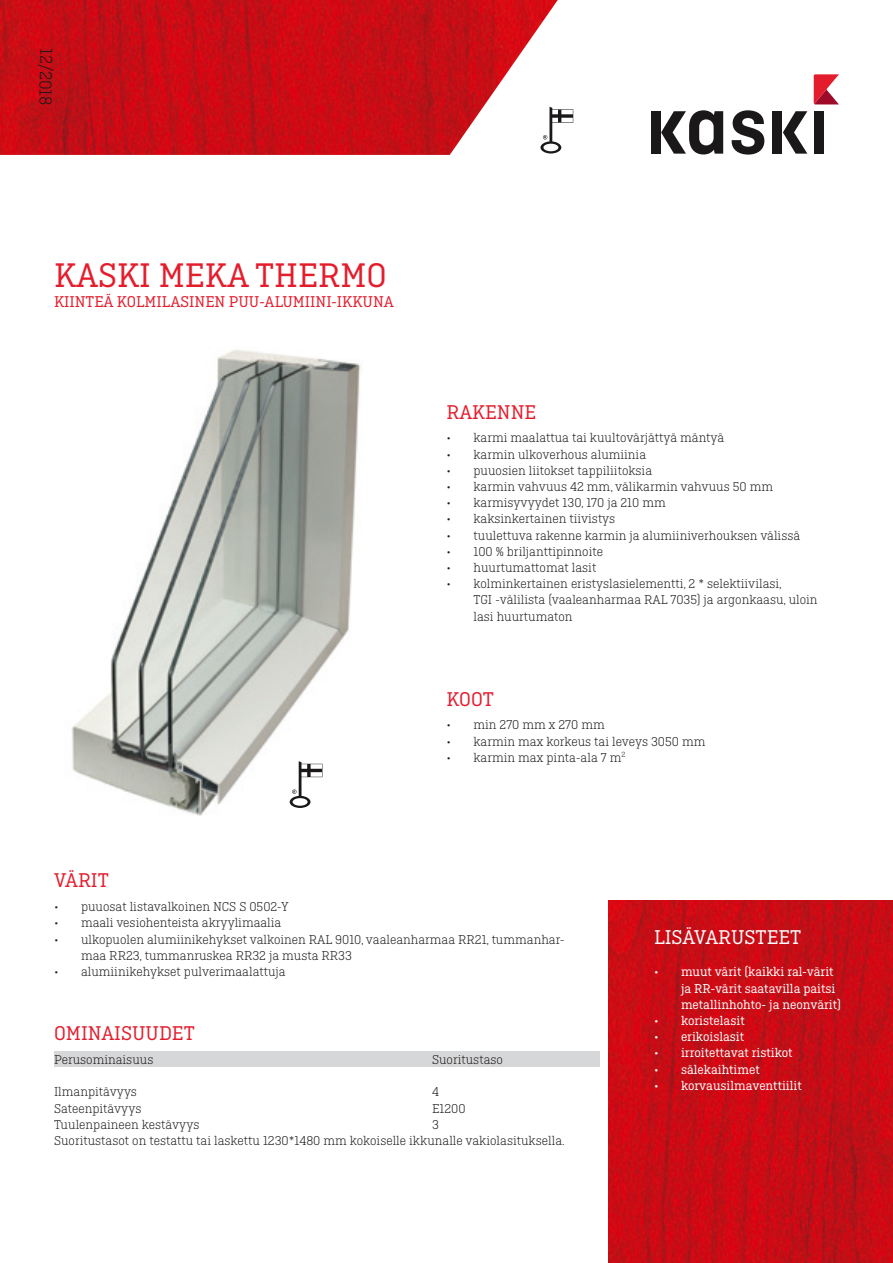
<style>
.page{position:relative;width:893px;height:1263px;background:#fff}
.page>*{position:absolute;margin:0;border:0;box-sizing:border-box;transform-origin:0 0}
.t1{font:36px "Ciutadella Slab";color:#e41d2d}
.t2{font:21px "Ciutadella Slab";color:#e41d2d}
.t3{font:21px "Ciutadella Slab";color:#fff}
.t4{font:300 18px "Ciutadella Slab";color:#1b1819}
.t5{font:16.5px "Ciutadella Slab";color:#e41d2d}
.t6{font:300 13.5px/16.2px "Ciutadella Slab";color:#1b1819}
.t7{font:13.5px/16.2px "Ciutadella Slab";color:#fff}
</style>
<div class="page">
<div style="left:54px;top:1051px;width:546px;height:16px;background:#d6d7d8"></div>
<img style="left:71px;top:350px;width:290px;height:466px">
<img style="left:608px;top:900px;width:285px;height:363px">
<svg style="left:290px;top:761px;width:32px;height:47px"></svg>
<img style="left:0;top:0;width:558px;height:155px">
<svg style="left:814px;top:74px;width:25px;height:30px"></svg>
<svg style="left:732px;top:110px;width:32px;height:45px"></svg>
<svg style="left:661px;top:110px;width:62px;height:44px"></svg>
<div style="left:651px;top:111px;width:9px;height:43px;background:#1b1819"></div>
<svg style="left:783px;top:111px;width:24px;height:43px"></svg>
<div style="left:772px;top:111px;width:10px;height:43px;background:#1b1819"></div>
<div style="left:814px;top:111px;width:10px;height:43px;background:#1b1819"></div>
<svg style="left:540px;top:107px;width:33px;height:47px"></svg>
<p class="t4" style="left:56px;top:48px;width:58px;rotate:91deg">12/2018</p>
<p class="t1" style="left:54px;top:255px;width:334px">KASKI MEKA THERMO</p>
<p class="t5" style="left:54px;top:292px;width:341px">KIINTEÄ KOLMILASINEN PUU-ALUMIINI-IKKUNA</p>
<p class="t2" style="left:446px;top:400px;width:91px">RAKENNE</p>
<p class="t6" style="left:446px;top:430px;width:279px">• karmi maalattua tai kuultovärjättyä mäntyä</p>
<p class="t6" style="left:446px;top:446px;width:201px">• karmin ulkoverhous alumiinia</p>
<p class="t6" style="left:446px;top:462px;width:207px">• puuosien liitokset tappiliitoksia</p>
<p class="t6" style="left:446px;top:478px;width:328px">• karmin vahvuus 42 mm, välikarmin vahvuus 50 mm</p>
<p class="t6" style="left:446px;top:495px;width:221px">• karmisyvyydet 130, 170 ja 210 mm</p>
<p class="t6" style="left:446px;top:511px;width:170px">• kaksinkertainen tiivistys</p>
<p class="t6" style="left:446px;top:527px;width:355px">• tuulettuva rakenne karmin ja alumiiniverhouksen välissä</p>
<p class="t6" style="left:446px;top:543px;width:158px">• 100 % briljanttipinnoite</p>
<p class="t6" style="left:446px;top:559px;width:151px">• huurtumattomat lasit</p>
<p class="t6" style="left:473px;top:576px;width:346px;text-indent:-27px">• kolminkertainen eristyslasielementti, 2 * selektiivilasi,<br>TGI -välilista (vaaleanharmaa RAL 7035) ja argonkaasu, uloin lasi huurtumaton</p>
<p class="t2" style="left:446px;top:687px;width:49px">KOOT</p>
<p class="t6" style="left:446px;top:717px;width:160px">• min 270 mm x 270 mm</p>
<p class="t6" style="left:446px;top:733px;width:260px">• karmin max korkeus tai leveys 3050 mm</p>
<p class="t6" style="left:446px;top:749px;width:180px">• karmin max pinta-ala 7 m<sup>2</sup></p>
<p class="t2" style="left:54px;top:869px;width:56px">VÄRIT</p>
<p class="t6" style="left:54px;top:899px;width:236px">• puuosat listavalkoinen NCS S 0502-Y</p>
<p class="t6" style="left:54px;top:915px;width:229px">• maali vesiohenteista akryylimaalia</p>
<p class="t6" style="left:81px;top:931px;width:485px;text-indent:-27px">• ulkopuolen alumiinikehykset valkoinen RAL 9010, vaaleanharmaa RR21, tummanhar&shy;maa RR23, tummanruskea RR32 ja musta RR33</p>
<p class="t6" style="left:54px;top:963px;width:233px">• alumiinikehykset pulverimaalattuja</p>
<p class="t2" style="left:54px;top:1022px;width:142px">OMINAISUUDET</p>
<p class="t6" style="left:54px;top:1051px;width:101px">Perusominaisuus</p>
<p class="t6" style="left:432px;top:1051px;width:72px">Suoritustaso</p>
<p class="t6" style="left:54px;top:1084px;width:85px">Ilmanpitävyys</p>
<p class="t6" style="left:432px;top:1084px;width:9px">4</p>
<p class="t6" style="left:54px;top:1100px;width:89px">Sateenpitävyys</p>
<p class="t6" style="left:432px;top:1100px;width:35px">E1200</p>
<p class="t6" style="left:54px;top:1116px;width:147px">Tuulenpaineen kestävyys</p>
<p class="t6" style="left:432px;top:1116px;width:8px">3</p>
<p class="t6" style="left:54px;top:1132px;width:512px">Suoritustasot on testattu tai laskettu 1230*1480 mm kokoiselle ikkunalle vakiolasituksella.</p>
<p class="t3" style="left:654px;top:926px;width:149px">LISÄVARUSTEET</p>
<p class="t7" style="left:681px;top:964px;width:162px;text-indent:-27px">• muut värit (kaikki ral-värit ja RR-värit saatavilla paitsi metallinhohto- ja neonvärit)</p>
<p class="t7" style="left:654px;top:1012px;width:92px">• koristelasit</p>
<p class="t7" style="left:654px;top:1029px;width:92px">• erikoislasit</p>
<p class="t7" style="left:654px;top:1045px;width:140px">• irroitettavat ristikot</p>
<p class="t7" style="left:654px;top:1061px;width:107px">• sälekaihtimet</p>
<p class="t7" style="left:654px;top:1077px;width:149px">• korvausilmaventtiilit</p>
</div>
